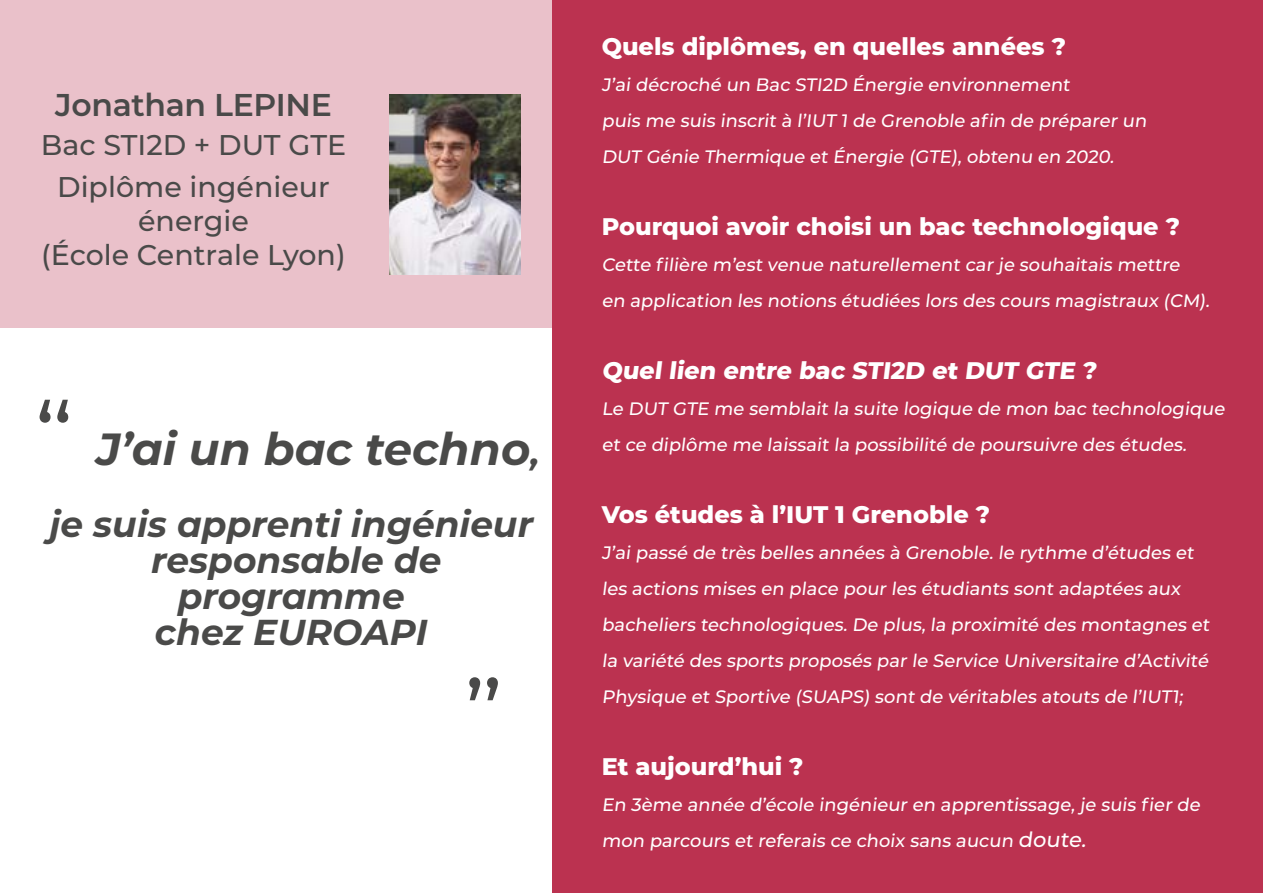
<style>
.page{position:relative;width:1263px;height:893px;background:#fff}
.page>*{position:absolute;margin:0;border:0;box-sizing:border-box;transform-origin:0 0}
.t1{font:500 82.5px "Montserrat";color:#4a4a49}
.t2{font:italic 700 45px "Montserrat";color:#4a4a49}
.t3{font:italic 700 36px/36px "Montserrat";color:#4a4a49;text-align:center}
.t4{font:600 31.5px "Montserrat";letter-spacing:-.01em;color:#4a4a49}
.t5{font:500 28.5px/41.7px "Montserrat";color:#4a4a49;text-align:center}
.t6{font:800 24px "Montserrat";color:#fff}
.t7{font:500 18px/36px "Montserrat";color:#fff}
.s1{font-size:36px}
.s2{font-size:21px}
</style>
<div class="page">
<div style="left:0;top:0;width:557px;height:327px;background:#eac1ca"></div>
<div style="left:553px;top:0;width:710px;height:893px;background:#bb3250"></div>
<img style="left:390px;top:94px;width:130px;height:181px">
<h3 class="t4" style="left:55px;top:83px;width:278px">Jonathan LEPINE</h3>
<h3 class="t5" style="left:41px;top:123px;width:307px">Bac STI2D + DUT GTE<br>Diplôme ingénieur</h3>
<h3 class="t5" style="left:41px;top:203px;width:306px;line-height:34.2px">énergie<br>(École Centrale Lyon)</h3>
<h1 class="t1" style="left:36px;top:374px;width:38px">‘‘</h1>
<h2 class="t2" style="left:97px;top:416px;width:445px">J’ai un bac techno<span class="s1">,</span></h2>
<h3 class="t3" style="left:49px;top:504px;width:485px">je suis apprenti ingénieur responsable de programme<br>chez EUROAPI</h3>
<h1 class="t1" style="left:465px;top:652px;width:38px">’’</h1>
<h3 class="t6" style="left:602px;top:29px;width:466px">Quels diplômes, en quelles années ?</h3>
<p class="t7" style="left:602px;top:66px;width:549px">J’ai décroché un Bac STI2D Énergie environnement<br>puis me suis inscrit à l’IUT 1 de Grenoble afin de préparer un<br>DUT Génie Thermique et Énergie (GTE), obtenu en 2020.</p>
<h3 class="t6" style="left:602px;top:209px;width:580px">Pourquoi avoir choisi un bac technologique ?</h3>
<p class="t7" style="left:602px;top:246px;width:612px">Cette filière m’est venue naturellement car je souhaitais mettre en application les notions étudiées lors des cours magistraux (CM).</p>
<h3 class="t6" style="left:602px;top:353px;width:500px">Quel lien entre bac STI2D et DUT GTE ?</h3>
<p class="t7" style="left:602px;top:390px;width:627px">Le DUT GTE me semblait la suite logique de mon bac technologique et ce diplôme me laissait la possibilité de poursuivre des études.</p>
<h3 class="t6" style="left:602px;top:497px;width:390px">Vos études à l’IUT 1 Grenoble ?</h3>
<p class="t7" style="left:602px;top:534px;width:612px">J’ai passé de très belles années à Grenoble. le rythme d’études et les actions mises en place pour les étudiants sont adaptées aux bacheliers technologiques. De plus, la proximité des montagnes et la variété des sports proposés par le Service Universitaire d’Activité Physique et Sportive (SUAPS) sont de véritables atouts de l’IUT1;</p>
<h3 class="t6" style="left:602px;top:749px;width:203px">Et aujourd’hui ?</h3>
<p class="t7" style="left:602px;top:786px;width:603px">En 3ème année d’école ingénieur en apprentissage, je suis fier de mon parcours et referais ce choix sans aucun <span class="s2">doute.</span></p>
</div>
